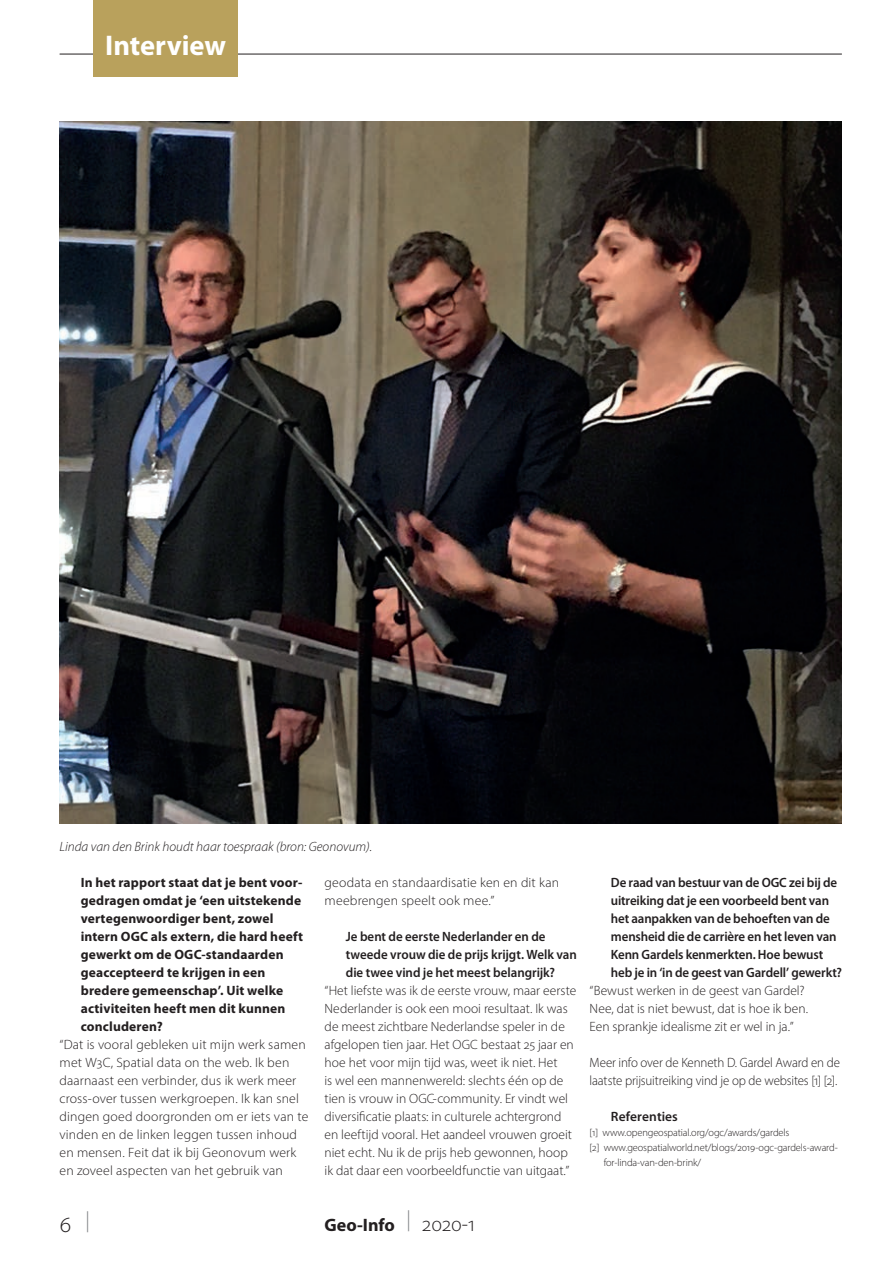
<style>
.page{position:relative;width:893px;height:1263px;background:#fff}
.page>*{position:absolute;margin:0;border:0;box-sizing:border-box;transform-origin:0 0}
.Label_Verslag_Boek{font:700 28.5px "Myriad Pro";color:#fff}
.t1{font:300 24px "Myriad Pro";color:#231f20}
.t2{font:700 18px "Myriad Pro";color:#231f20}
.Artikel_platte_tekst{font:300 13.5px/18px "Myriad Pro";letter-spacing:.005em;color:#231f20}
.Artikel_Tussenkop{font:600 13.5px/18px "Myriad Pro";letter-spacing:-.01em;color:#231f20;scale:.96 1}
.Artikel_Tussenkop-2{font:700 13.5px/18px "Myriad Pro";letter-spacing:.01em;color:#231f20}
.Artikel_platte_tekst-2{font:300 13.5px/18px "Myriad Pro";letter-spacing:.005em;color:#231f20;scale:.96 1}
.Artikel_bijschrift{font:italic 300 13.5px "Myriad Pro";color:#231f20}
.Artikel_Tussenkop-3{font:600 13.5px "Myriad Pro";letter-spacing:-.01em;color:#231f20}
.Artikel_literatuurli{font:300 10.5px/15px "Myriad Pro";letter-spacing:-.01em;color:#231f20}
.s1{font-weight:300;font-size:21px}
</style>
<div class="page">
<img style="left:60px;top:121px;width:782px;height:703px">
<hr style="left:60px;top:54px;width:782px;height:1px;background:#231f20">
<div style="left:93px;top:0;width:145px;height:77px;background:#b9a15c"></div>
<p class="Label_Verslag_Boek" style="left:105px;top:30px;width:122px">Interview</p>
<p class="Artikel_bijschrift" style="left:60px;top:839px;width:314px">Linda van den Brink houdt haar toespraak (bron: Geonovum).</p>
<p class="Artikel_Tussenkop-2" style="left:81px;top:873px;width:224px">In het rapport staat dat je bent voor&shy;gedragen omdat je ‘een uitstekende vertegenwoordiger bent, zowel intern OGC als extern, die hard heeft gewerkt om de OGC-standaarden geaccepteerd te krijgen in een bredere gemeenschap’. Uit welke activiteiten heeft men dit kunnen concluderen?</p>
<p class="Artikel_platte_tekst" style="left:60px;top:1035px;width:250px">“Dat is vooral gebleken uit mijn werk samen met W3C, Spatial data on the web. Ik ben daarnaast een verbinder, dus ik werk meer cross-over tussen werkgroepen. Ik kan snel dingen goed doorgronden om er iets van te vinden en de linken leggen tussen inhoud en mensen. Feit dat ik bij Geonovum werk en zoveel aspecten van het gebruik van</p>
<p class="Artikel_platte_tekst" style="left:325px;top:873px;width:236px">geodata en standaardisatie ken en dit kan meebrengen speelt ook mee.”</p>
<p class="Artikel_Tussenkop" style="left:346px;top:927px;width:242px">Je bent de eerste Nederlander en de tweede vrouw die de prijs krijgt. Welk van die twee vind je het meest belangrijk?</p>
<p class="Artikel_platte_tekst" style="left:325px;top:981px;width:253px">“Het liefste was ik de eerste vrouw, maar eerste Nederlander is ook een mooi resultaat. Ik was de meest zichtbare Nederlandse speler in de afgelopen tien jaar. Het OGC bestaat 25 jaar en hoe het voor mijn tijd was, weet ik niet. Het<br>is wel een mannenwereld: slechts één op de tien is vrouw in OGC-community. Er vindt wel diversificatie plaats: in culturele achtergrond en leeftijd vooral. Het aandeel vrouwen groeit niet echt. Nu ik de prijs heb gewonnen, hoop ik dat daar een voorbeeldfunctie van uitgaat.”</p>
<h2 class="t1" style="left:60px;top:1209px;width:32px">6 <sup>|</sup></h2>
<h3 class="t2" style="left:325px;top:1214px;width:152px">Geo-Info <sup>|</sup> <span class="s1">2020-1</span></h3>
<p class="Artikel_Tussenkop" style="left:611px;top:873px;width:242px">De raad van bestuur van de OGC zei bij de uitreiking dat je een voorbeeld bent van het aanpakken van de behoeften van de mensheid die de carrière en het leven van Kenn Gardels kenmerkten. Hoe bewust heb je in ‘in de geest van Gardell’ gewerkt?</p>
<p class="Artikel_platte_tekst" style="left:590px;top:981px;width:220px">“Bewust werken in de geest van Gardel?<br>Nee, dat is niet bewust, dat is hoe ik ben.<br>Een sprankje idealisme zit er wel in ja.”</p>
<p class="Artikel_platte_tekst-2" style="left:590px;top:1053px;width:262px">Meer info over de Kenneth D. Gardel Award en de laatste prijsuitreiking vind je op de websites [1] [2].</p>
<p class="Artikel_Tussenkop-3" style="left:611px;top:1109px;width:69px">Referenties</p>
<p class="Artikel_literatuurli" style="left:590px;top:1124px;width:201px">[1] www.opengeospatial.org/ogc/awards/gardels</p>
<p class="Artikel_literatuurli" style="left:604px;top:1139px;width:236px;text-indent:-14px">[2] www.geospatialworld.net/blogs/2019-ogc-gardels-award&shy;for-linda-van-den-brink/</p>
</div>
